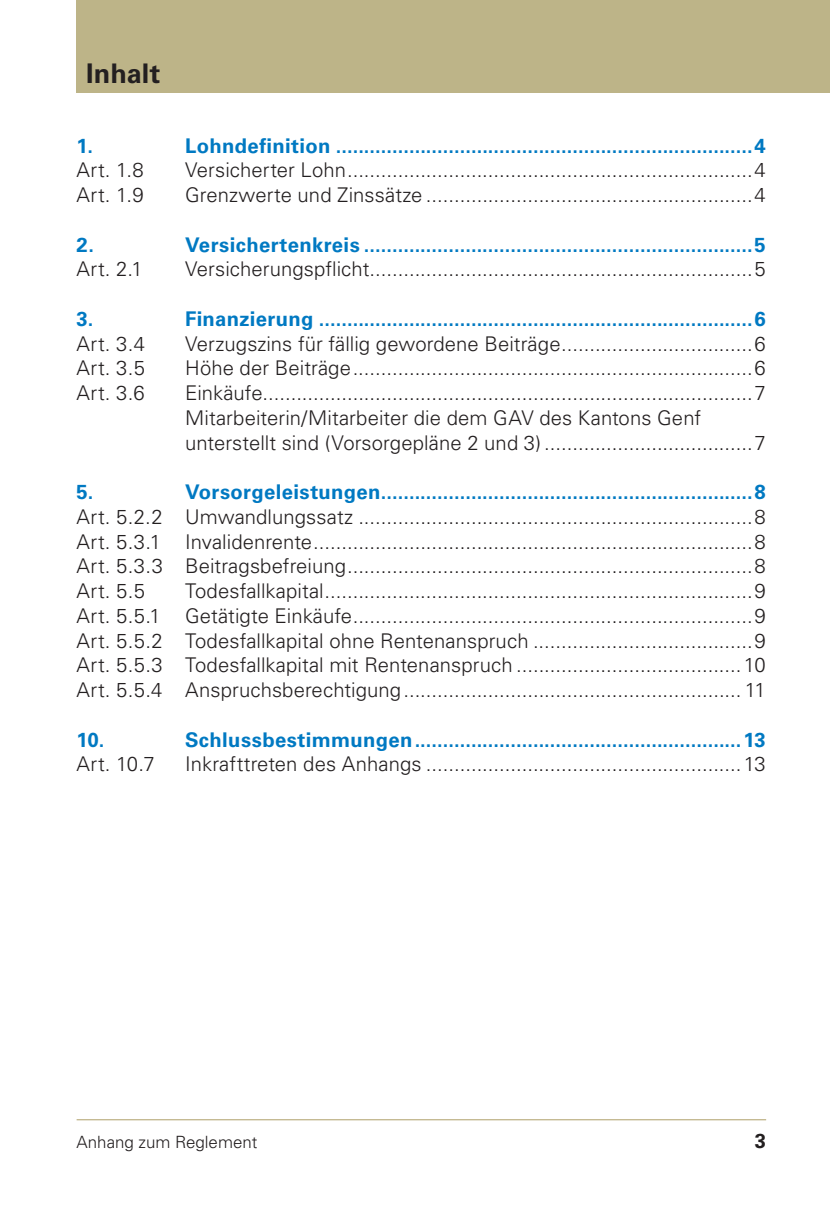
<style>
.page{position:relative;width:830px;height:1212px;background:#fff}
.page>*{position:absolute;margin:0;border:0;box-sizing:border-box;transform-origin:0 0}
.t1{font:700 27px "Univers LT Std";letter-spacing:.005em;color:#231f20}
.t2{font:300 20.25px/24.8px "Univers LT Std";letter-spacing:.005em;color:#231f20;text-align:justify}
.t3{font:700 20.25px "Univers LT Std";letter-spacing:.015em;color:#0079c2}
.t4{font:700 20.25px "Univers LT Std";color:#231f20}
.t5{font:300 16.88px "Univers LT Std";color:#231f20}
</style>
<div class="page">
<hr style="left:77px;top:1119px;width:688px;height:1px;background:#b8aa7a">
<div style="left:77px;top:0;width:752px;height:93px;background:#bdb488"></div>
<h1 class="t1" style="left:86px;top:58px;width:76px">Inhalt</h1>
<p class="t3" style="left:77px;top:134px;width:18px">1.</p>
<p class="t3" style="left:185px;top:134px;width:582px">Lohndefinition ..........................................................................4</p>
<p class="t2" style="left:77px;top:158px;width:69px">Art. 1.8</p>
<p class="t2" style="left:185px;top:158px;width:582px">Versicherter Lohn........................................................................4</p>
<p class="t2" style="left:77px;top:183px;width:69px">Art. 1.9</p>
<p class="t2" style="left:185px;top:183px;width:582px">Grenzwerte und Zinssätze ..........................................................4</p>
<p class="t3" style="left:77px;top:233px;width:19px">2.</p>
<p class="t3" style="left:185px;top:233px;width:582px">Versichertenkreis .....................................................................5</p>
<p class="t2" style="left:76px;top:257px;width:68px">Art. 2.1</p>
<p class="t2" style="left:185px;top:257px;width:582px">Versicherungspflicht....................................................................5</p>
<p class="t3" style="left:76px;top:307px;width:19px">3.</p>
<p class="t3" style="left:185px;top:307px;width:582px">Finanzierung .............................................................................6</p>
<p class="t2" style="left:76px;top:331px;width:70px">Art. 3.4</p>
<p class="t2" style="left:185px;top:331px;width:582px">Verzugszins für fällig gewordene Beiträge..................................6</p>
<p class="t2" style="left:76px;top:356px;width:70px">Art. 3.5</p>
<p class="t2" style="left:185px;top:356px;width:582px">Höhe der Beiträge.......................................................................6</p>
<p class="t2" style="left:76px;top:381px;width:70px">Art. 3.6</p>
<p class="t2" style="left:185px;top:381px;width:582px;text-align:left">Einkäufe.......................................................................................7<br>Mitarbeiterin/Mitarbeiter die dem GAV des Kantons Genf unterstellt sind (Vorsorgepläne 2 und 3) .....................................7</p>
<p class="t3" style="left:76px;top:480px;width:18px">5.</p>
<p class="t3" style="left:185px;top:480px;width:582px">Vorsorgeleistungen..................................................................8</p>
<p class="t2" style="left:76px;top:504px;width:690px">Art. 5.2.2 Umwandlungssatz ......................................................................8<br>Art. 5.3.1 Invalidenrente..............................................................................8<br>Art. 5.3.3 Beitragsbefreiung........................................................................8<br>Art. 5.5</p>
<p class="t2" style="left:76px;top:579px;width:690px;text-indent:108px">Todesfallkapital............................................................................9<br>Art. 5.5.1 Getätigte Einkäufe.......................................................................9<br>Art. 5.5.2 Todesfallkapital ohne Rentenanspruch .......................................9<br>Art. 5.5.3 Todesfallkapital mit Rentenanspruch ........................................10<br>Art. 5.5.4 Anspruchsberechtigung............................................................ 11</p>
<p class="t3" style="left:76px;top:728px;width:29px">10.</p>
<p class="t3" style="left:185px;top:728px;width:582px">Schlussbestimmungen..........................................................13</p>
<p class="t2" style="left:76px;top:752px;width:80px">Art. 10.7</p>
<p class="t2" style="left:185px;top:752px;width:582px">Inkrafttreten des Anhangs ........................................................13</p>
<p class="t5" style="left:77px;top:1132px;width:182px">Anhang zum Reglement</p>
<p class="t4" style="left:754px;top:1129px;width:13px">3</p>
</div>
